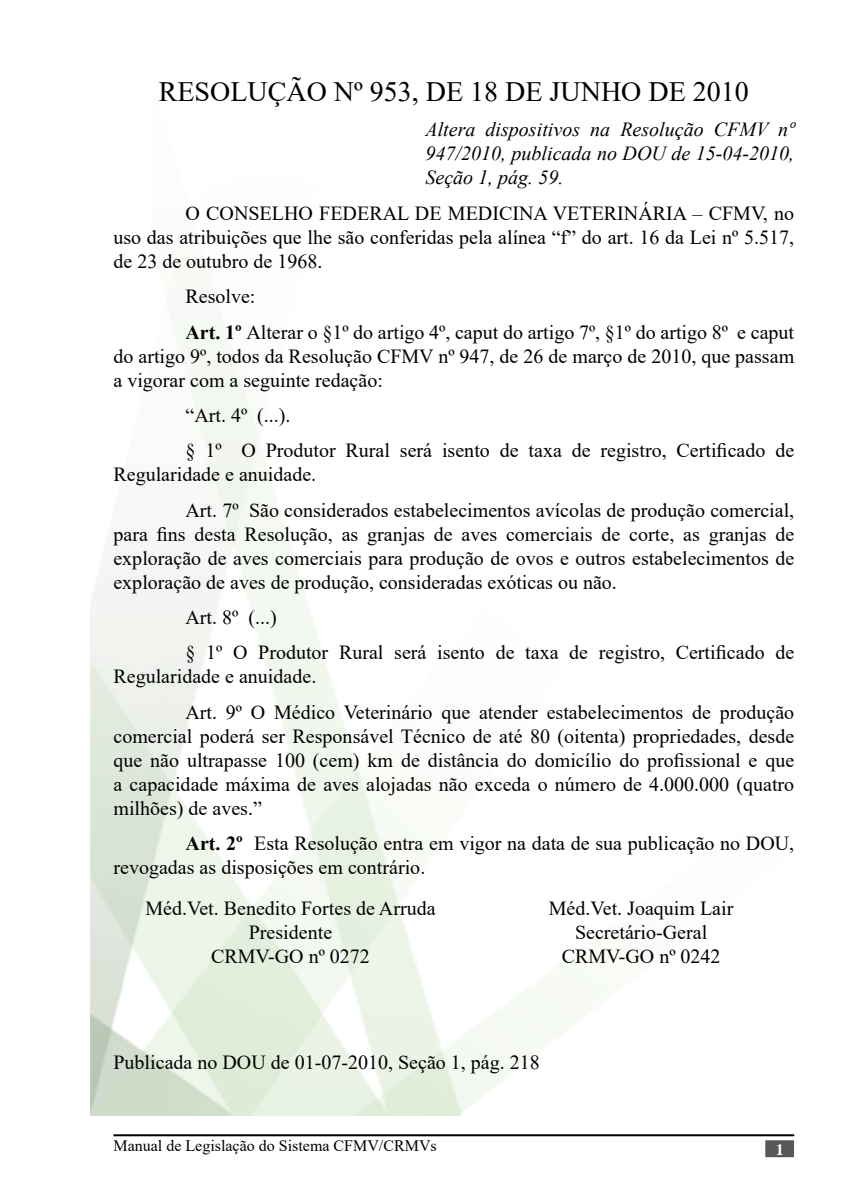
<style>
.page{position:relative;width:851px;height:1191px;background:#fff}
.page>*{position:absolute;margin:0;border:0;box-sizing:border-box;transform-origin:0 0}
.t1{font:28px "Times New Roman";color:#000}
.t2{font:20px/24px "Times New Roman";color:#000}
.t3{font:italic 20px/24px "Times New Roman";color:#000;text-align:justify}
.t4{font:16px "Times New Roman";color:#000}
.t5{font:700 16px "Times";color:#fff}
.s1{font-weight:700}
</style>
<div class="page">
<hr style="left:113px;top:1134px;width:681px;height:2px;background:#000">
<div style="left:765px;top:1140px;width:28px;height:17px;background:#58585a;border:2px solid #58585a"></div>
<h1 class="t1" style="left:159px;top:72px;width:591px">RESOLUÇÃO Nº 953, DE 18 DE JUNHO DE 2010</h1>
<p class="t3" style="left:425px;top:117px;width:370px">Altera dispositivos na Resolução CFMV nº 947/2010, publicada no DOU de 15-04-2010, Seção 1, pág. 59.</p>
<p class="t2" style="left:113px;top:200px;width:682px;text-align:justify;text-indent:72px">O CONSELHO FEDERAL DE MEDICINA VETERINÁRIA – CFMV, no uso das atribuições que lhe são conferidas pela alínea “f” do art. 16 da Lei nº 5.517, de 23 de outubro de 1968.</p>
<p class="t2" style="left:185px;top:278px;width:610px;line-height:35.4px">Resolve:<br><span class="s1">Art. 1º</span> Alterar o §1º do artigo 4º, caput do artigo 7º, §1º do artigo 8º e caput</p>
<p class="t2" style="left:113px;top:343px;width:682px">do artigo 9º, todos da Resolução CFMV nº 947, de 26 de março de 2010, que passam a vigorar com a seguinte redação:</p>
<p class="t2" style="left:185px;top:397px;width:610px;line-height:35.4px">“Art. 4º (...).<br>§ 1º O Produtor Rural será isento de taxa de registro, Certificado de</p>
<p class="t2" style="left:185px;top:456px;width:610px;line-height:35.4px;text-indent:-72px">Regularidade e anuidade.<br>Art. 7º São considerados estabelecimentos avícolas de produção comercial,</p>
<p class="t2" style="left:113px;top:521px;width:682px;text-align:justify">para fins desta Resolução, as granjas de aves comerciais de corte, as granjas de exploração de aves comerciais para produção de ovos e outros estabelecimentos de exploração de aves de produção, consideradas exóticas ou não.</p>
<p class="t2" style="left:185px;top:599px;width:610px;line-height:35.4px">Art. 8º (...)<br>§ 1º O Produtor Rural será isento de taxa de registro, Certificado de</p>
<p class="t2" style="left:185px;top:658px;width:610px;line-height:35.4px;text-indent:-72px">Regularidade e anuidade.<br>Art. 9º O Médico Veterinário que atender estabelecimentos de produção</p>
<p class="t2" style="left:113px;top:723px;width:682px;text-align:justify">comercial poderá ser Responsável Técnico de até 80 (oitenta) propriedades, desde que não ultrapasse 100 (cem) km de distância do domicílio do profissional e que a capacidade máxima de aves alojadas não exceda o número de 4.000.000 (quatro milhões) de aves.”</p>
<p class="t2" style="left:113px;top:830px;width:682px;text-indent:72px"><span class="s1">Art. 2º</span> Esta Resolução entra em vigor na data de sua publicação no DOU, revogadas as disposições em contrário.</p>
<p class="t2" style="left:145px;top:896px;width:291px;text-align:center">Méd.Vet. Benedito Fortes de Arruda<br>Presidente<br>CRMV-GO nº 0272</p>
<p class="t2" style="left:548px;top:896px;width:186px;text-align:center">Méd.Vet. Joaquim Lair<br>Secretário-Geral<br>CRMV-GO nº 0242</p>
<p class="t2" style="left:113px;top:1050px;width:428px">Publicada no DOU de 01-07-2010, Seção 1, pág. 218</p>
<p class="t4" style="left:113px;top:1134px;width:325px">Manual de Legislação do Sistema CFMV/CRMVs</p>
<p class="t5" style="left:775px;top:1140px;width:9px">1</p>
</div>
